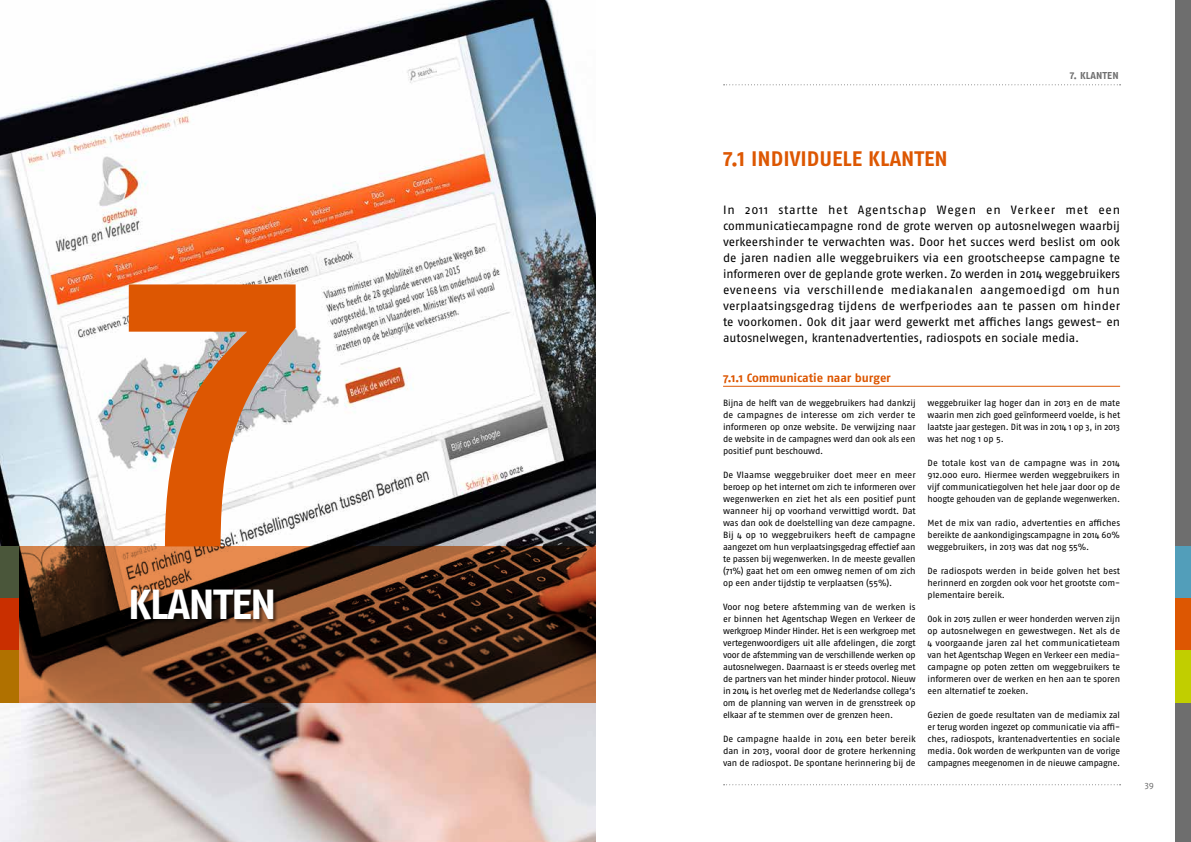
<style>
.page{position:relative;width:1191px;height:842px;background:#fff}
.page>*{position:absolute;margin:0;border:0;box-sizing:border-box;transform-origin:0 0}
.t1{font:700 397px "Fago OT";color:#dd5702}
.t2{font:700 42px "Fago OT";letter-spacing:-.04em;color:#fff}
.t3{font:700 21px "Fago OT";color:#dd5702}
.t4{font:12px/16px "Fago OT";letter-spacing:-.005em;color:#000;text-align:justify}
.t5{font:700 12px "Fago OT";letter-spacing:-.015em;color:#dd5702}
.t6{font:700 10px "Fago OT";letter-spacing:.01em;color:#6e6e6e}
.t7{font:9px/12px "Fago OT";letter-spacing:-.015em;color:#000;text-align:justify}
.t8{font:9px "Fago OT";color:#6e6e6e}
</style>
<div class="page">
<img style="left:0;top:0;width:595px;height:842px">
<svg style="left:0;top:546px;width:595px;height:157px;background:#643920"></svg>
<div style="left:130px;top:589px;width:148px;height:36px;background:#000;opacity:.5"></div>
<hr style="left:723px;top:386px;width:397px;height:1px;background:#dd5702">
<svg style="left:723px;top:784px;width:397px;height:1px"></svg>
<svg style="left:723px;top:84px;width:397px;height:1px"></svg>
<div style="left:1174px;top:0;width:17px;height:842px;background:#6e6e6e"></div>
<div style="left:1174px;top:546px;width:17px;height:53px;background:#529eba"></div>
<div style="left:1174px;top:599px;width:17px;height:52px;background:#dd5702"></div>
<div style="left:1174px;top:651px;width:17px;height:52px;background:#c1ce00"></div>
<h1 class="t1" style="left:123px;top:169px;width:180px">7</h1>
<h2 class="t2" style="left:128px;top:579px;width:150px">KLANTEN</h2>
<p class="t6" style="left:1069px;top:70px;width:50px">7. KLANTEN</p>
<h3 class="t3" style="left:723px;top:146px;width:226px">7.1 INDIVI DUELE KLANTEN</h3>
<p class="t4" style="left:723px;top:202px;width:398px">In 2011 startte het Agentschap Wegen en Verkeer met een communicatiecampagne rond de grote werven op autosnelwegen waarbij verkeershinder te verwachten was. Door het succes werd beslist om ook de jaren nadien alle weggebruikers via een grootscheepse campagne te informeren over de geplande grote werken. Zo werden in 2014 weggebruikers eveneens via verschillende mediakanalen aangemoedigd om hun verplaatsingsgedrag tijdens de werfperiodes aan te passen om hinder te voorkomen. Ook dit jaar werd gewerkt met affiches langs gewest- en autosnelwegen, krantenadvertenties, radiospots en sociale media.</p>
<h3 class="t5" style="left:723px;top:370px;width:169px">7.1.1 COMMUNICATIE NAAR BURGER</h3>
<p class="t7" style="left:723px;top:397px;width:194px">Bijna de helft van de weggebruikers had dankzij de campagnes de interesse om zich verder te informeren op onze website. De verwijzing naar de website in de campagnes werd dan ook als een positief punt beschouwd.</p>
<p class="t7" style="left:723px;top:469px;width:194px">De Vlaamse weggebruiker doet meer en meer beroep op het internet om zich te informeren over wegenwerken en ziet het als een positief punt wanneer hij op voorhand verwittigd wordt. Dat was dan ook de doelstelling van deze campagne.<br>Bij 4 op 10 weggebruikers heeft de campagne aangezet om hun verplaatsingsgedrag effectief aan te passen bij wegenwerken. In de meeste gevallen (71%) gaat het om een omweg nemen of om zich op een ander tijdstip te verplaatsen (55%).</p>
<p class="t7" style="left:723px;top:601px;width:194px">Voor nog betere afstemming van de werken is er binnen het Agentschap Wegen en Verkeer de werkgroep Minder Hinder. Het is een werkgroep met vertegenwoordigers uit alle afdelingen, die zorgt voor de afstemming van de verschillende werken op autosnelwegen. Daarnaast is er steeds overleg met de partners van het minder hinder protocol. Nieuw in 2014 is het overleg met de Nederlandse collega’s om de planning van werven in de grensstreek op elkaar af te stemmen over de grenzen heen.</p>
<p class="t7" style="left:723px;top:733px;width:194px">De campagne haalde in 2014 een beter bereik dan in 2013, vooral door de grotere herkenning van de radiospot. De spontane herinnering bij de</p>
<p class="t7" style="left:927px;top:397px;width:194px">weggebruiker lag hoger dan in 2013 en de mate waarin men zich goed geïnformeerd voelde, is het laatste jaar gestegen. Dit was in 2014 1 op 3, in 2013 was het nog 1 op 5.</p>
<p class="t7" style="left:927px;top:457px;width:194px">De totale kost van de campagne was in 2014<br>912.000 euro. Hiermee werden weggebruikers in vijf communicatiegolven het hele jaar door op de hoogte gehouden van de geplande wegenwerken.</p>
<p class="t7" style="left:927px;top:517px;width:194px">Met de mix van radio, advertenties en affiches bereikte de aankondigingscampagne in 2014 60% weggebruikers, in 2013 was dat nog 55%.</p>
<p class="t7" style="left:927px;top:565px;width:194px">De radiospots werden in beide golven het best herinnerd en zorgden ook voor het grootste com&shy;plementaire bereik.</p>
<p class="t7" style="left:927px;top:613px;width:194px">Ook in 2015 zullen er weer honderden werven zijn op autosnelwegen en gewestwegen. Net als de 4 voorgaande jaren zal het communicatieteam van het Agentschap Wegen en Verkeer een media&shy;campagne op poten zetten om weggebruikers te informeren over de werken en hen aan te sporen een alternatief te zoeken.</p>
<p class="t7" style="left:927px;top:709px;width:194px">Gezien de goede resultaten van de mediamix zal er terug worden ingezet op communicatie via affi&shy;ches, radiospots, krantenadvertenties en sociale media. Ook worden de werkpunten van de vorige campagnes meegenomen in de nieuwe campagne.</p>
<p class="t8" style="left:1145px;top:779px;width:11px">39</p>
</div>
